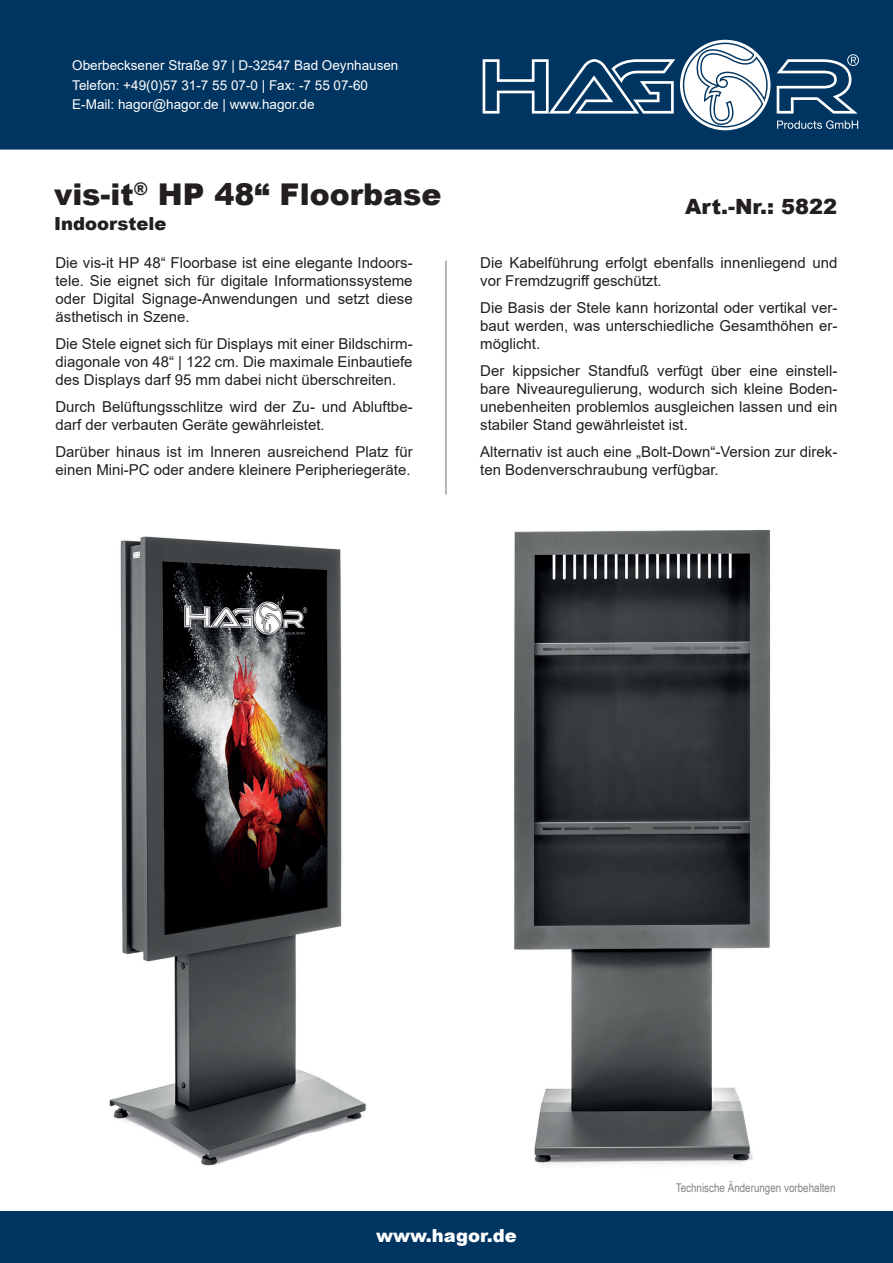
<style>
.page{position:relative;width:893px;height:1263px;background:#fff}
.page>*{position:absolute;margin:0;border:0;box-sizing:border-box;transform-origin:0 0}
.t1{font:900 30px "Arial";color:#231f20}
.t2{font:900 21px "Arial";color:#231f20}
.t3{font:900 18px "Arial";color:#fff}
.t4{font:900 18px "Arial";color:#231f20}
.t5{font:15px/18px "Arial";color:#231f20;text-align:justify}
.t6{font:13.5px/19.5px "Arial";color:#fff}
.t7{font:12px "Arial Narrow";color:#808285}
</style>
<div class="page">
<div style="left:0;top:1212px;width:893px;height:51px;background:#003562"></div>
<div style="left:0;top:0;width:893px;height:150px;background:#003562"></div>
<hr style="left:445px;top:261px;width:2px;height:233px;background:#9d9fa2">
<svg style="left:777px;top:54px;width:82px;height:60px;background:#365f83"></svg>
<svg style="left:777px;top:120px;width:81px;height:9px"></svg>
<svg style="left:483px;top:40px;width:287px;height:90px"></svg>
<img style="left:109px;top:536px;width:257px;height:630px">
<img style="left:514px;top:529px;width:257px;height:637px">
<p class="t6" style="left:72px;top:56px;width:328px">Oberbecksener Straße 97 | D-32547 Bad Oeynhausen<br>Telefon: +49(0)57 31-7 55 07-0 | Fax: -7 55 07-60<br>E-Mail: hagor@hagor.de | www.hagor.de</p>
<h1 class="t1" style="left:54px;top:172px;width:389px">vis-it<sup>®</sup> HP 48“ Floorbase</h1>
<p class="t4" style="left:54px;top:211px;width:114px">Indoorstele</p>
<p class="t5" style="left:55px;top:254px;width:359px">Die vis-it HP 48“ Floorbase ist eine elegante Indoors&shy;tele. Sie eignet sich für digitale Informationssysteme oder Digital Signage-Anwendungen und setzt diese ästhetisch in Szene.</p>
<p class="t5" style="left:55px;top:335px;width:359px">Die Stele eignet sich für Displays mit einer Bildschirm&shy;diagonale von 48“ | 122 cm. Die maximale Einbautiefe des Displays darf 95 mm dabei nicht überschreiten.</p>
<p class="t5" style="left:55px;top:398px;width:359px">Durch Belüftungsschlitze wird der Zu- und Abluftbe&shy;darf der verbauten Geräte gewährleistet.</p>
<p class="t5" style="left:55px;top:443px;width:359px">Darüber hinaus ist im Inneren ausreichend Platz für einen Mini-PC oder andere kleinere Peripheriegeräte.</p>
<h2 class="t2" style="left:685px;top:191px;width:154px">Art.-Nr.: 5822</h2>
<p class="t5" style="left:480px;top:254px;width:359px">Die Kabelführung erfolgt ebenfalls innenliegend und vor Fremdzugriff geschützt.</p>
<p class="t5" style="left:480px;top:299px;width:359px">Die Basis der Stele kann horizontal oder vertikal ver&shy;baut werden, was unterschiedliche Gesamthöhen er&shy;möglicht.</p>
<p class="t5" style="left:480px;top:362px;width:359px">Der kippsicher Standfuß verfügt über eine einstell&shy;bare Niveauregulierung, wodurch sich kleine Boden&shy;unebenheiten problemlos ausgleichen lassen und ein stabiler Stand gewährleistet ist.</p>
<p class="t5" style="left:480px;top:443px;width:359px">Alternativ ist auch eine „Bolt-Down“-Version zur direk&shy;ten Bodenverschraubung verfügbar.</p>
<p class="t7" style="left:676px;top:1179px;width:161px">Technische Änderungen vorbehalten</p>
<p class="t3" style="left:376px;top:1222px;width:142px">www.hagor.de</p>
</div>
